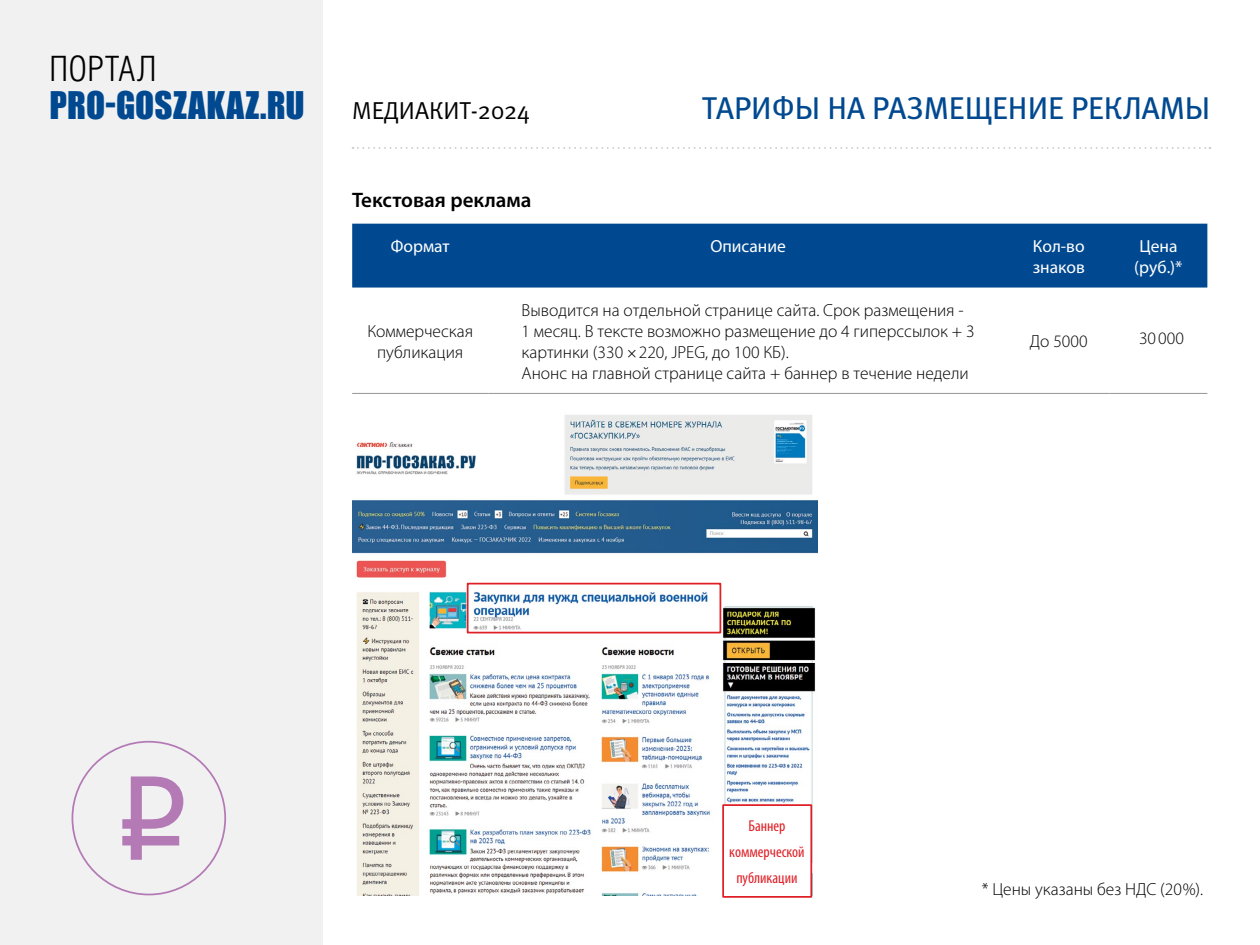
<style>
.page{position:relative;width:1260px;height:945px;background:#fff}
.page>*{position:absolute;margin:0;border:0;box-sizing:border-box;transform-origin:0 0}
.t1{font:35px "Impact";letter-spacing:.01em;color:#004990}
.t2{font:35px "Helios Cond Light C";letter-spacing:.005em;color:#000}
.t3{font:31.5px "Meta Book LFC";color:#004990}
.t4{font:24.5px "Meta Normal C";color:#000}
.t5{font:600 21px "Myriad Pro";color:#000}
.t6{font:300 17.5px/21px "Myriad Pro";color:#000;text-align:center}
.t7{font:17.5px/21px "Myriad Pro";color:#fff}
.t8{font:condensed 15.75px/26.2px "Myriad Pro";color:#df2027;text-align:center}
.s1{font-family:"Meta Pro"}
</style>
<div class="page">
<div style="left:0;top:0;width:322px;height:945px;background:#f1f1f2"></div>
<svg style="left:353px;top:147px;width:858px;height:2px"></svg>
<div style="left:352px;top:224px;width:855px;height:64px;background:#004990"></div>
<hr style="left:352px;top:393px;width:136px;height:1px;background:#939598">
<hr style="left:488px;top:393px;width:520px;height:1px;background:#939598">
<hr style="left:1008px;top:393px;width:102px;height:1px;background:#939598">
<hr style="left:1110px;top:393px;width:97px;height:1px;background:#939598">
<svg style="left:122px;top:776px;width:61px;height:84px"></svg>
<img style="left:352px;top:415px;width:465px;height:480px">
<div style="left:467px;top:583px;width:254px;height:50px;border:2px solid #df2027"></div>
<div style="left:722px;top:804px;width:90px;height:94px;background:#fff;border:2px solid #df2027"></div>
<h1 class="t2" style="left:50px;top:49px;width:108px">Портал</h1>
<h1 class="t1" style="left:50px;top:78px;width:257px">PRO-GOSZAKAZ.RU</h1>
<h2 class="t3" style="left:702px;top:90px;width:510px">Тарифы на размещение рекламы</h2>
<h3 class="t4" style="left:352px;top:97px;width:180px">Медиакит-202<span class="s1">4</span></h3>
<p class="t5" style="left:352px;top:186px;width:181px">Текстовая реклама</p>
<p class="t7" style="left:391px;top:235px;width:61px">Формат</p>
<p class="t7" style="left:710px;top:235px;width:77px">Описание</p>
<p class="t7" style="left:1033px;top:235px;width:54px">Кол-во знаков</p>
<p class="t7" style="left:1134px;top:235px;width:50px">Цена (руб.)*</p>
<p class="t6" style="left:367px;top:320px;width:107px">Коммерческая публикация</p>
<p class="t6" style="left:522px;top:299px;width:455px;text-align:left">Выводится на отдельной странице сайта. Срок размещения - 1 месяц. В тексте возможно размещение до 4 гиперссылок + 3 картинки (330 220, JPEG, до 100 КБ).<br>Анонс на главной странице сайта + баннер в течение недели</p>
<p class="t6" style="left:1030px;top:331px;width:59px">До 5000</p>
<p class="t6" style="left:1139px;top:327px;width:46px">30 000</p>
<p class="t8" style="left:729px;top:812px;width:77px">Баннер коммерческой публикации</p>
<p class="t6" style="left:982px;top:879px;width:223px">* Цены указаны без НДС (20%).</p>
</div>
